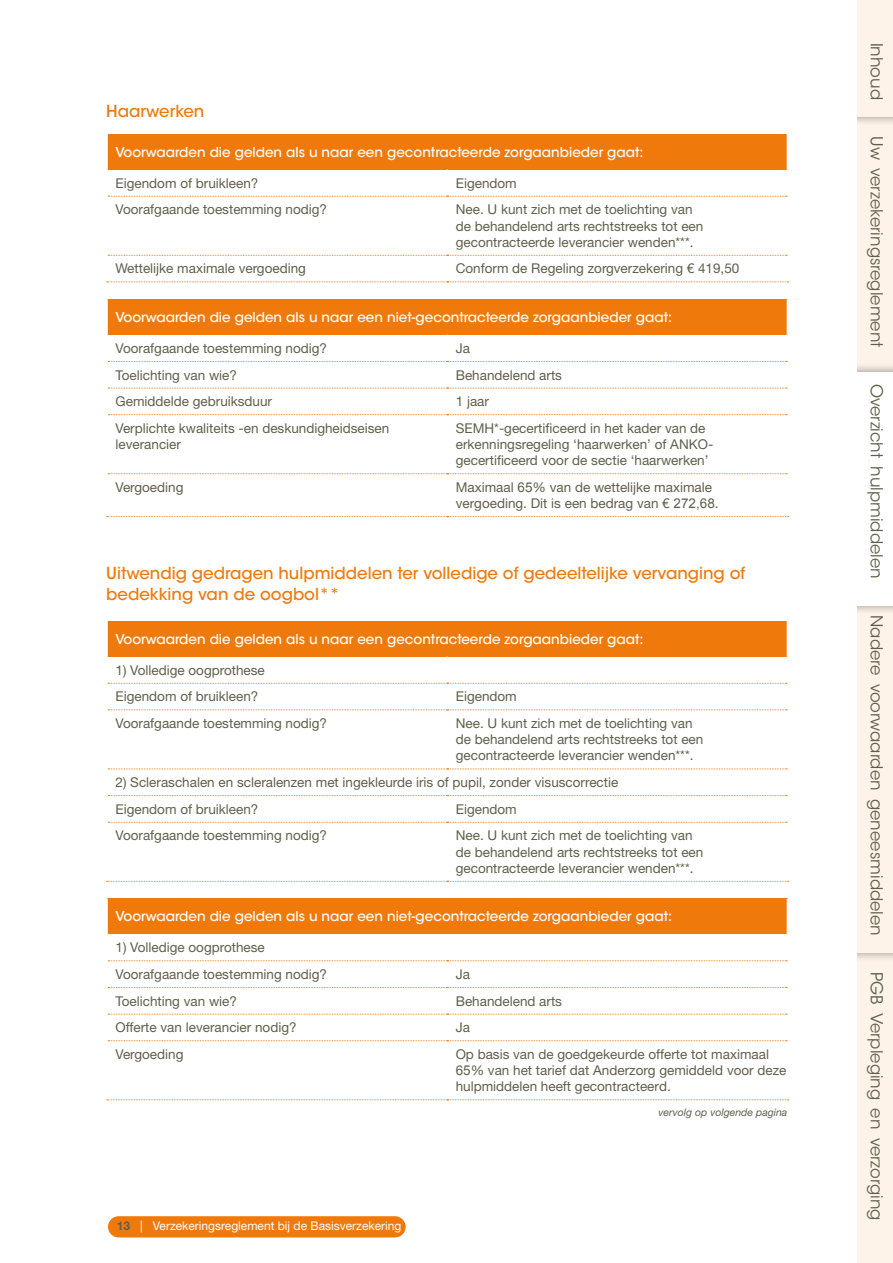
<style>
.page{position:relative;width:893px;height:1263px;background:#fff}
.page>*{position:absolute;margin:0;border:0;box-sizing:border-box;transform-origin:0 0}
.t1{font:16.5px "ITC Avant Garde Std";color:#605f4c}
.t2{font:500 16.5px/21px "ITC Avant Garde Std";color:#ef7a0b}
.t3{font:13.5px/16.2px "Helvetica Neue LT Std";color:#605f4c}
.t4{font:500 13.5px "ITC Avant Garde Std";color:#fff}
.t5{font:12px "Helvetica Neue LT Std";color:#fff}
.t6{font:italic 10.5px "Helvetica Neue LT Std";color:#605f4c}
.s1{font-family:"Arial"}
.s2{font-weight:700;color:#605f4c}
.s3{color:#fef3e9}
</style>
<div class="page">
<div style="left:107px;top:134px;width:680px;height:36px;background:#ef7a0b"></div>
<svg style="left:108px;top:195px;width:680px;height:2px"></svg>
<svg style="left:107px;top:255px;width:682px;height:27px"></svg>
<hr style="left:106px;top:134px;width:2px;height:36px;background:#fff">
<div style="left:107px;top:299px;width:680px;height:36px;background:#ef7a0b"></div>
<hr style="left:106px;top:299px;width:2px;height:36px;background:#fff">
<svg style="left:108px;top:360px;width:680px;height:55px"></svg>
<svg style="left:108px;top:473px;width:679px;height:1px"></svg>
<svg style="left:107px;top:516px;width:682px;height:1px"></svg>
<div style="left:107px;top:621px;width:680px;height:36px;background:#ef7a0b"></div>
<hr style="left:106px;top:621px;width:2px;height:36px;background:#fff">
<svg style="left:108px;top:682px;width:680px;height:28px"></svg>
<svg style="left:108px;top:768px;width:680px;height:55px"></svg>
<svg style="left:107px;top:881px;width:682px;height:1px"></svg>
<div style="left:107px;top:899px;width:680px;height:35px;background:#ef7a0b"></div>
<hr style="left:106px;top:899px;width:2px;height:35px;background:#fff">
<svg style="left:108px;top:960px;width:680px;height:81px"></svg>
<svg style="left:107px;top:1099px;width:682px;height:1px"></svg>
<div style="left:845px;top:952px;width:48px;height:311px;background:#fef3e9"></div>
<div style="left:845px;top:606px;width:48px;height:346px;background:#fef3e9"></div>
<div style="left:845px;top:117px;width:48px;height:255px;background:#fef3e9"></div>
<div style="left:835px;top:363px;width:58px;height:252px;background:#000;opacity:.4"></div>
<div style="left:845px;top:372px;width:48px;height:234px;background:#fff"></div>
<div style="left:835px;top:0;width:58px;height:126px;background:#000;opacity:.4"></div>
<div style="left:845px;top:0;width:48px;height:117px;background:#fef3e9"></div>
<div style="left:108px;top:1216px;width:298px;height:21px;background:#ef7a0b;border-radius:11px"></div>
<div style="left:829px;top:0;width:28px;height:1263px;background:#fff"></div>
<p class="t2" style="left:106px;top:101px;width:100px">Haarwerken</p>
<p class="t4" style="left:116px;top:143px;width:529px">Voorwaarden die gelden als u naar een gecontracteerde zorgaanbieder gaat:</p>
<p class="t3" style="left:116px;top:175px;width:144px">Eigendom of bruikleen?</p>
<p class="t3" style="left:456px;top:175px;width:63px">Eigendom</p>
<p class="t3" style="left:116px;top:201px;width:213px">Voorafgaande toestemming nodig?</p>
<p class="t3" style="left:456px;top:201px;width:249px">Nee. U kunt zich met de toelichting van de behandelend arts rechtstreeks tot een gecontracteerde leverancier wenden***.</p>
<p class="t3" style="left:116px;top:260px;width:192px">Wettelijke maximale vergoeding</p>
<p class="t3" style="left:456px;top:260px;width:285px">Conform de Regeling zorgverzekering € 419,50</p>
<p class="t4" style="left:116px;top:309px;width:558px">Voorwaarden die gelden als u naar een niet-gecontracteerde zorgaanbieder gaat:</p>
<p class="t3" style="left:116px;top:340px;width:213px">Voorafgaande toestemming nodig?</p>
<p class="t3" style="left:456px;top:340px;width:16px">Ja</p>
<p class="t3" style="left:116px;top:366px;width:123px">Toelichting van wie?</p>
<p class="t3" style="left:456px;top:366px;width:108px">Behandelend arts</p>
<p class="t3" style="left:116px;top:393px;width:158px">Gemiddelde gebruiksduur</p>
<p class="t3" style="left:456px;top:393px;width:35px">1 jaar</p>
<p class="t3" style="left:116px;top:420px;width:275px">Verplichte kwaliteits -en deskundigheidseisen leverancier</p>
<p class="t3" style="left:456px;top:420px;width:259px">SEMH*-gecertificeerd in het kader van de erkenningsregeling ‘haarwerken’ of ANKO&shy;gecertificeerd voor de sectie ‘haarwerken’</p>
<p class="t3" style="left:116px;top:479px;width:69px">Vergoeding</p>
<p class="t3" style="left:456px;top:479px;width:264px">Maximaal <span class="s1">65</span>% van de wettelijke maximale vergoeding. Dit is een bedrag van € <span class="s1">272,68</span>.</p>
<p class="t2" style="left:106px;top:563px;width:641px">Uitwendig gedragen hulpmiddelen ter volledige of gedeeltelijke vervanging of bedekking van de oogbol**</p>
<p class="t4" style="left:116px;top:630px;width:529px">Voorwaarden die gelden als u naar een gecontracteerde zorgaanbieder gaat:</p>
<p class="t3" style="left:116px;top:656px;width:151px;line-height:26.7px">1) Volledige oogprothese<br>Eigendom of bruikleen?</p>
<p class="t3" style="left:456px;top:688px;width:63px">Eigendom</p>
<p class="t3" style="left:116px;top:715px;width:213px">Voorafgaande toestemming nodig?</p>
<p class="t3" style="left:456px;top:715px;width:249px">Nee. U kunt zich met de toelichting van de behandelend arts rechtstreeks tot een gecontracteerde leverancier wenden***.</p>
<p class="t3" style="left:116px;top:769px;width:504px;line-height:26.7px">2) Scleraschalen en scleralenzen met ingekleurde iris of pupil, zonder visuscorrectie<br>Eigendom of bruikleen?</p>
<p class="t3" style="left:456px;top:801px;width:63px">Eigendom</p>
<p class="t3" style="left:116px;top:827px;width:213px">Voorafgaande toestemming nodig?</p>
<p class="t3" style="left:456px;top:827px;width:249px">Nee. U kunt zich met de toelichting van de behandelend arts rechtstreeks tot een gecontracteerde leverancier wenden***.</p>
<p class="t4" style="left:116px;top:908px;width:558px">Voorwaarden die gelden als u naar een niet-gecontracteerde zorgaanbieder gaat:</p>
<p class="t3" style="left:116px;top:934px;width:213px;line-height:26.7px">1) Volledige oogprothese<br>Voorafgaande toestemming nodig?</p>
<p class="t3" style="left:456px;top:966px;width:16px">Ja</p>
<p class="t3" style="left:116px;top:992px;width:123px">Toelichting van wie?</p>
<p class="t3" style="left:456px;top:992px;width:108px">Behandelend arts</p>
<p class="t3" style="left:116px;top:1019px;width:183px">Offerte van leverancier nodig?</p>
<p class="t3" style="left:456px;top:1019px;width:16px">Ja</p>
<p class="t3" style="left:116px;top:1046px;width:69px">Vergoeding</p>
<p class="t3" style="left:456px;top:1046px;width:332px">Op basis van de goedgekeurde offerte tot maximaal<br><span class="s1">65</span>% van het tarief dat Anderzorg gemiddeld voor deze hulpmiddelen heeft gecontracteerd.</p>
<p class="t6" style="left:658px;top:1106px;width:130px">vervolg op volgende pagina</p>
<p class="t5" style="left:117px;top:1219px;width:286px"><span class="s2">13</span> | Verzekeringsreglement bij de Basisverzekering</p>
<p class="t1" style="left:887px;top:43px;width:59px;rotate:90deg">Inhoud</p>
<p class="t1" style="left:887px;top:136px;width:213px;rotate:90deg">Uw<span class="s3">_</span>verzekeringsreglement</p>
<p class="t1" style="left:887px;top:384px;width:197px;rotate:90deg">Overzicht<span class="s3">_</span>hulpmiddelen</p>
<p class="t1" style="left:887px;top:615px;width:322px;rotate:90deg">Nadere<span class="s3">_</span>voorwaarden<span class="s3">_</span>geneesmiddelen</p>
<p class="t1" style="left:887px;top:972px;width:250px;rotate:90deg">PGB<span class="s3">_</span>Verpleging<span class="s3">_</span>en<span class="s3">_</span>verzorging</p>
</div>
